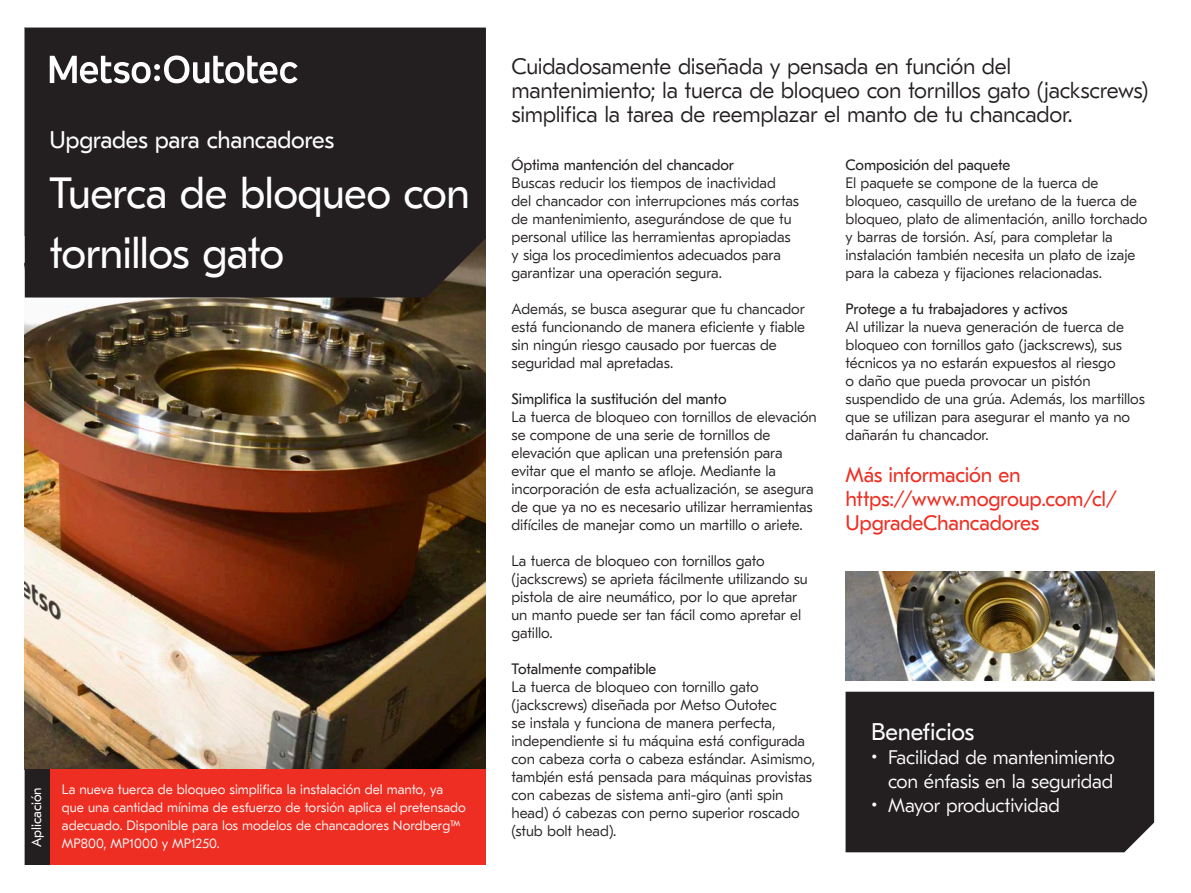
<style>
.page{position:relative;width:1191px;height:893px;background:#fff}
.page>*{position:absolute;margin:0;border:0;box-sizing:border-box;transform-origin:0 0}
.Headline__40_40_Regu{font:43.5px "GT Eesti Pro Text";letter-spacing:-.02em;color:#fff}
.Subheading__16_20_Re{font:24px "GT Eesti Pro Text";letter-spacing:-.015em;color:#fff}
.Benefits_headline__1{font:24px "GT Eesti Pro Text";letter-spacing:-.01em;color:#fff}
.Ingress_text__16_20{font:300 22.5px/24px "GT Eesti Pro Text";letter-spacing:-.015em;color:#231f20}
.Highlight_text__Oran{font:21px/24px "GT Eesti Pro Text";letter-spacing:-.015em;color:#ee2e22}
.t1{font:300 19.5px/24px "GT Eesti Pro Text";letter-spacing:-.01em;color:#fff;text-align:right}
.Body_text__9_12_Ligh{font:300 15px/18px "GT Eesti Pro Text";letter-spacing:-.005em;color:#231f20}
.Application__9_12_Li{font:300 13.5px/18px "GT Eesti Pro Text";color:#fff}
.Application__9_12_Li-2{font:13.5px "GT Eesti Pro Text";color:#fff}
.s1{font-weight:400}
</style>
<div class="page">
<img style="left:25px;top:298px;width:461px;height:471px">
<img style="left:845px;top:571px;width:309px;height:109px">
<div style="left:25px;top:28px;width:461px;height:270px;background:#231f20"></div>
<svg style="left:50px;top:55px;width:247px;height:28px"></svg>
<div style="left:49px;top:769px;width:437px;height:96px;background:#ee2e22"></div>
<div style="left:25px;top:769px;width:25px;height:96px;background:#231f20"></div>
<div style="left:845px;top:692px;width:309px;height:160px;background:#231f20"></div>
<p class="Subheading__16_20_Re" style="left:49px;top:127px;width:286px">Upgrades para chancadores</p>
<p class="Headline__40_40_Regu" style="left:49px;top:169px;width:422px">Tuerca de bloqueo con</p>
<p class="Headline__40_40_Regu" style="left:49px;top:229px;width:236px">tornillos gato</p>
<p class="Application__9_12_Li-2" style="left:29px;top:847px;width:62px;rotate:-90deg">Aplicación</p>
<p class="Application__9_12_Li" style="left:62px;top:780px;width:405px">La nueva tuerca de bloqueo simplifica la instalación del manto, ya que una cantidad mínima de esfuerzo de torsión aplica el pretensado adecuado. Disponible para los modelos de chancadores Nordberg™ MP800, MP1000 y MP1250.</p>
<p class="Ingress_text__16_20" style="left:511px;top:55px;width:638px">Cuidadosamente diseñada y pensada en función del mantenimiento; la tuerca de bloqueo con tornillos gato (jackscrews) simplifica la tarea de reemplazar el manto de tu chancador.</p>
<p class="Body_text__9_12_Ligh" style="left:511px;top:156px;width:289px"><span class="s1">Óptima mantención del chancador<br></span>Buscas reducir los tiempos de inactividad del chancador con interrupciones más cortas de mantenimiento, asegurándose de que tu personal utilice las herramientas apropiadas y siga los procedimientos adecuados para garantizar una operación segura.</p>
<p class="Body_text__9_12_Ligh" style="left:511px;top:300px;width:295px">Además, se busca asegurar que tu chancador está funcionando de manera eficiente y fiable sin ningún riesgo causado por tuercas de seguridad mal apretadas.</p>
<p class="Body_text__9_12_Ligh" style="left:511px;top:390px;width:307px"><span class="s1">Simplifica la sustitución del manto<br></span>La tuerca de bloqueo con tornillos de elevación se compone de una serie de tornillos de elevación que aplican una pretensión para evitar que el manto se afloje. Mediante la incorporación de esta actualización, se asegura de que ya no es necesario utilizar herramientas difíciles de manejar como un martillo o ariete.</p>
<p class="Body_text__9_12_Ligh" style="left:511px;top:552px;width:298px">La tuerca de bloqueo con tornillos gato (jackscrews) se aprieta fácilmente utilizando su pistola de aire neumático, por lo que apretar un manto puede ser tan fácil como apretar el gatillo.</p>
<p class="Body_text__9_12_Ligh" style="left:511px;top:660px;width:305px"><span class="s1">Totalmente compatible<br></span>La tuerca de bloqueo con tornillo gato (jackscrews) diseñada por Metso Outotec<br>se instala y funciona de manera perfecta, independiente si tu máquina está configurada con cabeza corta o cabeza estándar. Asimismo, también está pensada para máquinas provistas con cabezas de sistema anti-giro (anti spin head) ó cabezas con perno superior roscado (stub bolt head).</p>
<p class="Body_text__9_12_Ligh" style="left:845px;top:156px;width:303px"><span class="s1">Composición del paquete<br></span>El paquete se compone de la tuerca de bloqueo, casquillo de uretano de la tuerca de bloqueo, plato de alimentación, anillo torchado y barras de torsión. Así, para completar la instalación también necesita un plato de izaje para la cabeza y fijaciones relacionadas.</p>
<p class="Body_text__9_12_Ligh" style="left:845px;top:300px;width:301px"><span class="s1">Protege a tu trabajadores y activos<br></span>Al utilizar la nueva generación de tuerca de bloqueo con tornillos gato (jackscrews), sus técnicos ya no estarán expuestos al riesgo<br>o daño que pueda provocar un pistón suspendido de una grúa. Además, los martillos que se utilizan para asegurar el manto ya no dañarán tu chancador.</p>
<p class="Highlight_text__Oran" style="left:845px;top:463px;width:177px">Más información en</p>
<p class="Highlight_text__Oran" style="left:845px;top:487px;width:273px">https://www.mogroup.com/cl/<br>UpgradeChancadores</p>
<p class="Benefits_headline__1" style="left:871px;top:718px;width:105px">Beneficios</p>
<p class="t1" style="left:871px;top:745px;width:245px">• Facilidad de mantenimiento con énfasis en la seguridad</p>
<p class="t1" style="left:871px;top:793px;width:190px">• Mayor productividad</p>
</div>
